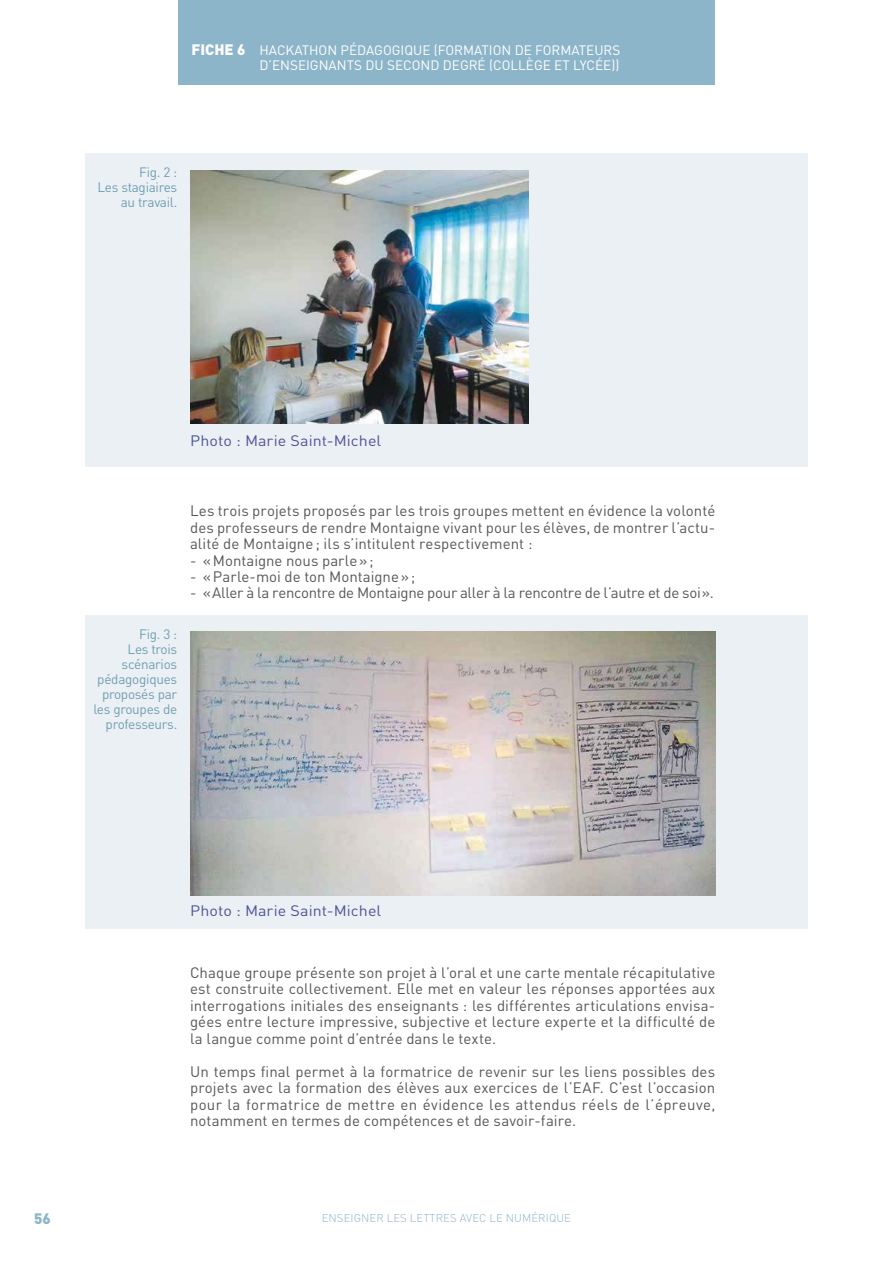
<style>
.page{position:relative;width:893px;height:1263px;background:#fff}
.page>*{position:absolute;margin:0;border:0;box-sizing:border-box;transform-origin:0 0}
.t1{font:15px/16.5px "DIN";color:#575757;text-align:justify}
.t2{font:15px "DIN";letter-spacing:-.02em;color:#575757}
.t3{font:15px "DIN";color:#505399;scale:1.07 1}
.t4{font:900 15px "DIN";color:#8db5c9}
.t5{font:13.5px/15px "DIN";letter-spacing:-.02em;color:#719eb3;text-align:right}
.t6{font:13.5px/15px "DIN";color:#fff;text-align:right}
.t7{font:300 11.25px "DIN";letter-spacing:.01em;color:#8db5c9}
.s1{font-weight:900;font-size:15px}
</style>
<div class="page">
<div style="left:179px;top:0;width:536px;height:85px;background:#8db5c9"></div>
<div style="left:85px;top:153px;width:723px;height:314px;background:#eaf0f4"></div>
<img style="left:190px;top:170px;width:339px;height:253px">
<div style="left:85px;top:615px;width:723px;height:313px;background:#eaf0f4"></div>
<img style="left:190px;top:632px;width:525px;height:263px">
<p class="t6" style="left:191px;top:45px;width:430px"><span class="s1">FICHE 6</span> HACKATHON PÉDAGOGIQUE (FORMATION DE FORMATEURS<br>D’ENSEIGNANTS DU SECOND DEGRÉ (COLLÈGE ET LYCÉE))</p>
<p class="t5" style="left:98px;top:166px;width:81px">Fig. 2 :<br>Les stagiaires au travail.</p>
<p class="t3" style="left:190px;top:435px;width:180px">Photo : Marie Saint-Michel</p>
<p class="t5" style="left:94px;top:628px;width:85px">Fig. 3 :<br>Les trois scénarios pédagogiques proposés par les groupes de professeurs.</p>
<p class="t1" style="left:190px;top:504px;width:527px">Les trois projets proposés par les trois groupes mettent en évidence la volonté des professeurs de rendre Montaigne vivant pour les élèves, de montrer l’actu&shy;alité de Montaigne ; ils s’intitulent respectivement :</p>
<p class="t1" style="left:190px;top:554px;width:185px">- « Montaigne nous parle » ;</p>
<p class="t1" style="left:190px;top:570px;width:227px">- « Parle-moi de ton Montaigne » ;</p>
<p class="t2" style="left:190px;top:588px;width:525px">- « Aller à la rencontre de Montaigne pour aller à la rencontre de l’autre et de soi ».</p>
<p class="t3" style="left:190px;top:906px;width:180px">Photo : Marie Saint-Michel</p>
<p class="t1" style="left:190px;top:966px;width:527px">Chaque groupe présente son projet à l’oral et une carte mentale récapitulative est construite collectivement. Elle met en valeur les réponses apportées aux interrogations initiales des enseignants : les différentes articulations envisa&shy;gées entre lecture impressive, subjective et lecture experte et la difficulté de la langue comme point d’entrée dans le texte.</p>
<p class="t1" style="left:190px;top:1065px;width:527px">Un temps final permet à la formatrice de revenir sur les liens possibles des projets avec la formation des élèves aux exercices de l’EAF. C’est l’occasion pour la formatrice de mettre en évidence les attendus réels de l’épreuve, notamment en termes de compétences et de savoir-faire.</p>
<p class="t4" style="left:34px;top:1213px;width:18px">56</p>
<p class="t7" style="left:322px;top:1214px;width:251px">ENSEIGNER LES LETTRES AVEC LE NUMÉRIQUE</p>
</div>
